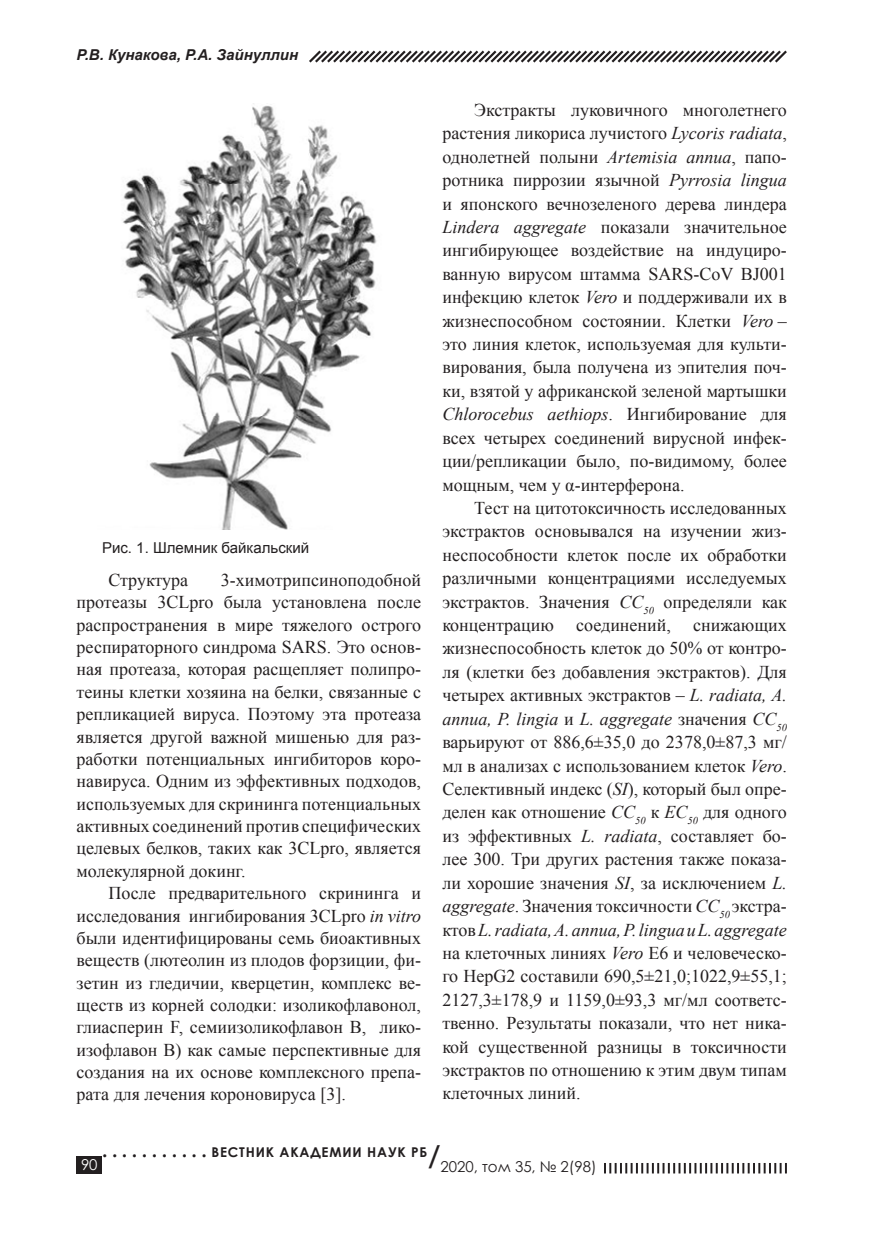
<style>
.page{position:relative;width:872px;height:1234px;background:#fff}
.page>*{position:absolute;margin:0;border:0;box-sizing:border-box;transform-origin:0 0}
.t1{font:18px/23.4px "Times New Roman";color:#231f20;text-align:justify}
.t2{font:italic 700 15px "Arial";color:#231f20}
.t3{font:15px "Arial";color:#231f20}
.t4{font:15px "Century Gothic";color:#231f20}
.t5{font:15px "Century Gothic";color:#fff}
.t6{font:700 13.5px "Century Gothic";letter-spacing:.06em;color:#231f20}
.s1{font-style:italic}
.s2{font-size:19.5px}
.s3{font-size:27px}
</style>
<div class="page">
<img style="left:123px;top:103px;width:254px;height:426px">
<svg style="left:309px;top:50px;width:478px;height:13px"></svg>
<div style="left:77px;top:1156px;width:25px;height:17px;background:#231f20"></div>
<svg style="left:604px;top:1163px;width:183px;height:10px"></svg>
<p class="t2" style="left:77px;top:45px;width:223px">Р.В. Кунакова, Р.А. Зайнуллин</p>
<p class="t3" style="left:102px;top:537px;width:209px">Рис. 1. Шлемник байкальский</p>
<p class="t1" style="left:77px;top:568px;width:346px;line-height:22.4px;text-indent:144px">3-химотрипсиноподобной протеазы 3CLpro была установлена после распространения в мире тяжелого острого респираторного синдрома SARS. Это основ&shy;ная протеаза, которая расщепляет полипро&shy;теины клетки хозяина на белки, связанные с репликацией вируса. Поэтому эта протеаза является другой важной мишенью для раз&shy;работки потенциальных ингибиторов коро&shy;навируса. Одним из эффективных подходов, используемых для скрининга потенциальных активных соединений против специфических целевых белков, таких как 3CLpro, является молекулярной докинг.</p>
<p class="t1" style="left:77px;top:881px;width:346px;line-height:22.4px;text-indent:32px">После предварительного скрининга и исследования ингибирования 3CLpro <span class="s1">in vitro </span>были идентифицированы семь биоактивных веществ (лютеолин из плодов форзиции, фи&shy;зетин из гледичии, кверцетин, комплекс ве&shy;ществ из корней солодки: изоликофлавонол, глиасперин F, семиизоликофлавон B, лико&shy;изофлавон B) как самые перспективные для создания на их основе комплексного препа&shy;рата для лечения короновируса [3].</p>
<p class="t1" style="left:108px;top:568px;width:81px">Структура</p>
<p class="t1" style="left:442px;top:98px;width:346px;text-indent:32px">Экстракты луковичного многолетнего растения ликориса лучистого <span class="s1">Lycoris radiata</span>, однолетней полыни <span class="s1">Artemisia annua</span>, папо&shy;ротника пиррозии язычной <span class="s1">Pyrrosia lingua </span>и японского вечнозеленого дерева линдера <span class="s1">Lindera aggregate</span> показали значительное ингибирующее воздействие на индуциро&shy;ванную вирусом штамма SARS-CoV BJ001 инфекцию клеток <span class="s1">Vero</span> и поддерживали их в жизнеспособном состоянии. Клетки <span class="s1">Vero</span> – это линия клеток, используемая для культи&shy;вирования, была получена из эпителия поч&shy;ки, взятой у африканской зеленой мартышки <span class="s1">Chlorocebus aethiops</span>. Ингибирование для всех четырех соединений вирусной инфек&shy;ции/репликации было, по-видимому, более мощным, чем у α‑интерферона.</p>
<p class="t1" style="left:442px;top:496px;width:346px;text-indent:32px">Тест на цитотоксичность исследованных экстрактов основывался на изучении жиз&shy;неспособности клеток после их обработки различными концентрациями исследуемых экстрактов. Значения <span class="s1">CC</span><sub>50</sub> определяли как концентрацию соединений, снижающих жизнеспособность клеток до 50% от контро&shy;ля (клетки без добавления экстрактов). Для четырех активных экстрактов – <span class="s1">L. radiata, A. annua, P. lingia</span> и <span class="s1">L. aggregate</span> значения <span class="s1">CC</span><sub>50 </sub>варьируют от 886,6±35,0 до 2378,0±87,3 мг/ мл в анализах с использованием клеток <span class="s1">Vero</span>.<br>Селективный индекс (<span class="s1">SI</span>), который был опре&shy;делен как отношение <span class="s1">CC</span><sub>50</sub> к <span class="s1">EC</span><sub>50</sub> для одного из эффективных <span class="s1">L. radiata</span>, составляет бо&shy;лее 300. Три других растения также показа&shy;ли хорошие значения <span class="s1">SI</span>, за исключением <span class="s1">L. aggregate</span>. Значения токсичности <span class="s1">CC</span><sub>50</sub> экстра&shy;ктов <span class="s1">L. radiata, A. annua, P. lingua и L. aggregate </span>на клеточных линиях <span class="s1">Vero</span> E6 и человеческо&shy;го HepG2 составили 690,5±21,0;1022,9±55,1; 2127,3±178,9 и 1159,0±93,3 мг/мл соответс&shy;твенно. Результаты показали, что нет ника&shy;кой существенной разницы в токсичности экстрактов по отношению к этим двум типам клеточных линий.</p>
<p class="t6" style="left:102px;top:1141px;width:340px"><span class="s2">. . . . . . . . . . .</span> ВЕСТНИК АКАДЕМИИ НАУК РБ<span class="s3">/</span></p>
<p class="t5" style="left:81px;top:1153px;width:18px">90</p>
<p class="t4" style="left:440px;top:1156px;width:158px">2020, том 35, № 2(98)</p>
</div>
